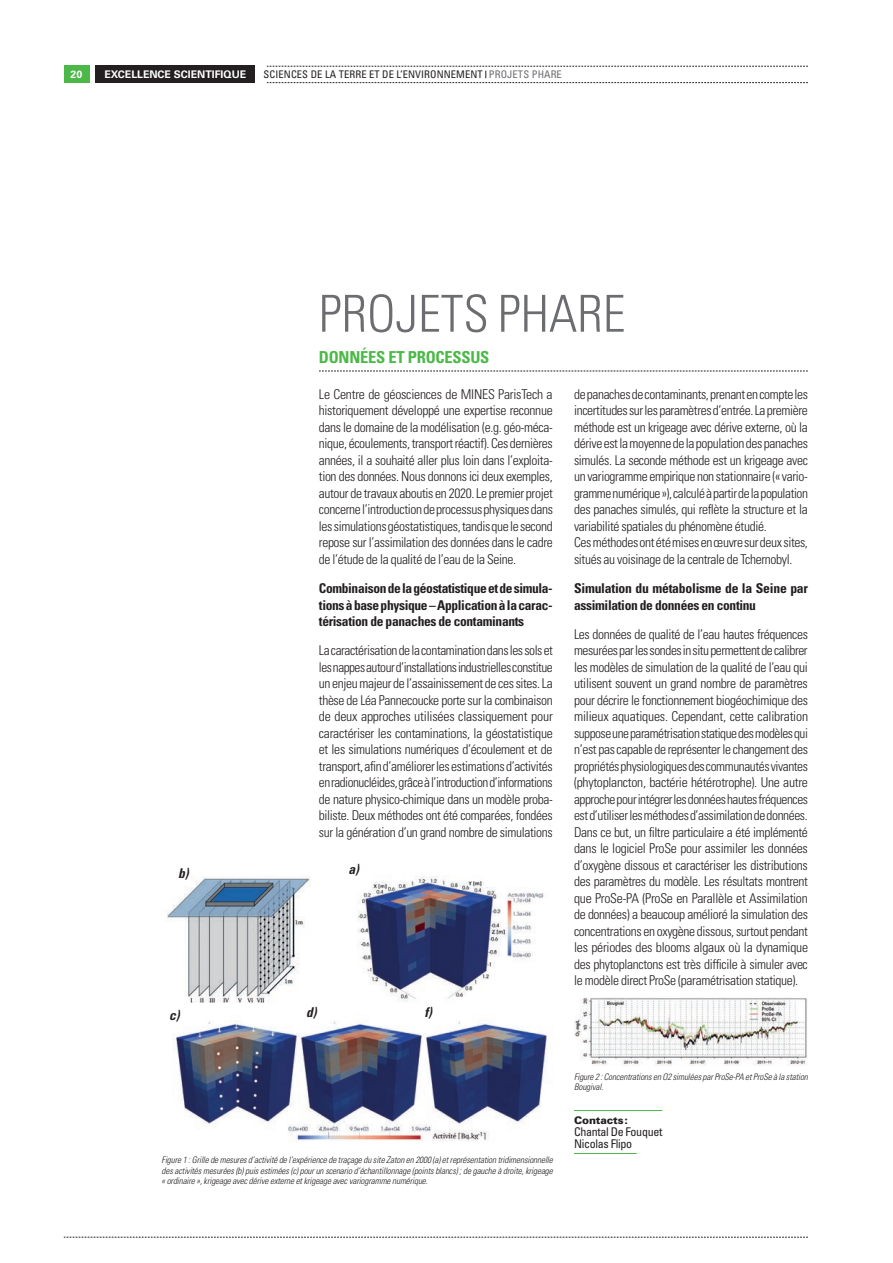
<style>
.page{position:relative;width:893px;height:1263px;background:#fff}
.page>*{position:absolute;margin:0;border:0;box-sizing:border-box;transform-origin:0 0}
.t1{font:300 condensed 51px "Univers LT Std";color:#6c6d70}
.t2{font:700 condensed 16.5px "Univers LT Std";letter-spacing:-.015em;color:#4cb848}
.t3{font:300 condensed 13.5px/16.5px "Univers LT Std";letter-spacing:-.025em;color:#231f20;text-align:justify}
.t4{font:700 condensed 13.5px/16.5px "Univers LT Std";letter-spacing:-.025em;color:#231f20;text-align:justify}
.t5{font:italic 700 condensed 13.5px "Univers LT Std";color:#231f20}
.t6{font:condensed 12px/12px "Univers LT Std";letter-spacing:-.025em;color:#231f20}
.t7{font:condensed 10.5px "Univers LT Std";letter-spacing:.01em;color:#231f20}
.t8{font:700 10.5px "Univers LT Std";color:#fff}
.t9{font:900 10.5px "Univers LT Std";letter-spacing:-.01em;color:#231f20}
.t10{font:italic 300 condensed 9px/10.5px "Univers LT Std";letter-spacing:-.01em;color:#231f20}
.s1{color:#6c6d70}
</style>
<div class="page">
<div style="left:64px;top:66px;width:25px;height:17px;background:#4cb848"></div>
<svg style="left:64px;top:1237px;width:744px;height:1px"></svg>
<div style="left:96px;top:66px;width:159px;height:17px;background:#231f20"></div>
<svg style="left:267px;top:66px;width:541px;height:17px"></svg>
<hr style="left:574px;top:1110px;width:88px;height:1px;background:#4cb848">
<hr style="left:574px;top:1153px;width:63px;height:1px;background:#4cb848">
<img style="left:574px;top:997px;width:234px;height:68px">
<img style="left:167px;top:876px;width:380px;height:265px">
<div style="left:164px;top:1015px;width:18px;height:17px;background:#fff"></div>
<div style="left:173px;top:868px;width:18px;height:17px;background:#fff"></div>
<div style="left:353px;top:872px;width:18px;height:17px;background:#fff"></div>
<div style="left:293px;top:1015px;width:18px;height:17px;background:#fff"></div>
<div style="left:416px;top:1015px;width:17px;height:17px;background:#fff"></div>
<svg style="left:319px;top:371px;width:489px;height:1px"></svg>
<p class="t8" style="left:71px;top:68px;width:13px">20</p>
<p class="t8" style="left:104px;top:68px;width:143px">EXCELLENCE SCIENTIFIQUE</p>
<p class="t7" style="left:264px;top:68px;width:300px">SCIENCES DE LA TERRE ET DE L’ENVIRONNEMENT <span class="s1">PROJETS PHARE</span></p>
<h1 class="t1" style="left:319px;top:283px;width:308px">PROJETS PHARE</h1>
<p class="t2" style="left:319px;top:347px;width:172px">DONNÉES ET PROCESSUS</p>
<p class="t5" style="left:178px;top:865px;width:12px">b)</p>
<p class="t5" style="left:169px;top:1007px;width:12px">c)</p>
<p class="t3" style="left:319px;top:386px;width:236px">Le Centre de géosciences de MINES ParisTech a historiquement développé une expertise reconnue dans le domaine de la modélisation (e.g. géo-méca&shy;nique, écoulements, transport réactif). Ces dernières années, il a souhaité aller plus loin dans l’exploita&shy;tion des données. Nous donnons ici deux exemples, autour de travaux aboutis en 2020. Le premier projet concerne l’introduction de processus physiques dans les simulations géostatistiques, tandis que le second repose sur l’assimilation des données dans le cadre de l’étude de la qualité de l’eau de la Seine.</p>
<p class="t4" style="left:319px;top:580px;width:235px">Combinaison de la géostatistique et de simula&shy;tions à base physique – Application à la carac&shy;térisation de panaches de contaminants</p>
<p class="t3" style="left:319px;top:642px;width:236px">La caractérisation de la contamination dans les sols et les nappes autour d’installations industrielles constitue un enjeu majeur de l’assainissement de ces sites. La thèse de Léa Pannecoucke porte sur la combinaison de deux approches utilisées classiquement pour caractériser les contaminations, la géostatistique et les simulations numériques d’écoulement et de transport, afin d’améliorer les estimations d’activités en radionucléides, grâce à l’introduction d’informations de nature physico-chimique dans un modèle proba&shy;biliste. Deux méthodes ont été comparées, fondées sur la génération d’un grand nombre de simulations</p>
<p class="t5" style="left:348px;top:861px;width:12px">a)</p>
<p class="t5" style="left:306px;top:1003px;width:12px">d)</p>
<p class="t5" style="left:424px;top:1003px;width:9px">f)</p>
<p class="t10" style="left:162px;top:1155px;width:393px;text-align:justify">Figure 1 : Grille de mesures d’activité de l’expérience de traçage du site Zaton en 2000 (a) et représentation tridimensionnelle des activités mesurées (b) puis estimées (c) pour un scenario d’échantillonnage (points blancs) ; de gauche à droite, krigeage « ordinaire », krigeage avec dérive externe et krigeage avec variogramme numérique.</p>
<p class="t3" style="left:574px;top:386px;width:236px;text-align:left">de panaches de contaminants, prenant en compte les incertitudes sur les paramètres d’entrée. La première méthode est un krigeage avec dérive externe, où la dérive est la moyenne de la population des panaches simulés. La seconde méthode est un krigeage avec un variogramme empirique non stationnaire (« vario&shy;gramme numérique »), calculé à partir de la population des panaches simulés, qui reflète la structure et la variabilité spatiales du phénomène étudié.<br>Ces méthodes ont été mises en œuvre sur deux sites, situés au voisinage de la centrale de Tchernobyl.</p>
<p class="t4" style="left:574px;top:580px;width:236px">Simulation du métabolisme de la Seine par assimilation de données en continu</p>
<p class="t3" style="left:574px;top:626px;width:236px">Les données de qualité de l’eau hautes fréquences mesurées par les sondes in situ permettent de calibrer les modèles de simulation de la qualité de l’eau qui utilisent souvent un grand nombre de paramètres pour décrire le fonctionnement biogéochimique des milieux aquatiques. Cependant, cette calibration suppose une paramétrisation statique des modèles qui n’est pas capable de représenter le changement des propriétés physiologiques des communautés vivantes (phytoplancton, bactérie hétérotrophe). Une autre approche pour intégrer les données hautes fréquences est d’utiliser les méthodes d’assimilation de données.<br>Dans ce but, un filtre particulaire a été implémenté dans le logiciel ProSe pour assimiler les données d’oxygène dissous et caractériser les distributions des paramètres du modèle. Les résultats montrent que ProSe-PA (ProSe en Parallèle et Assimilation de données) a beaucoup amélioré la simulation des concentrations en oxygène dissous, surtout pendant les périodes des blooms algaux où la dynamique des phytoplanctons est très difficile à simuler avec le modèle direct ProSe (paramétrisation statique).</p>
<p class="t10" style="left:574px;top:1072px;width:235px">Figure 2 : Concentrations en O2 simulées par ProSe-PA et ProSe à la station<br>Bougival.</p>
<p class="t9" style="left:574px;top:1113px;width:56px">Contacts :</p>
<p class="t6" style="left:574px;top:1125px;width:90px">Chantal De Fouquet<br>Nicolas Flipo</p>
</div>
